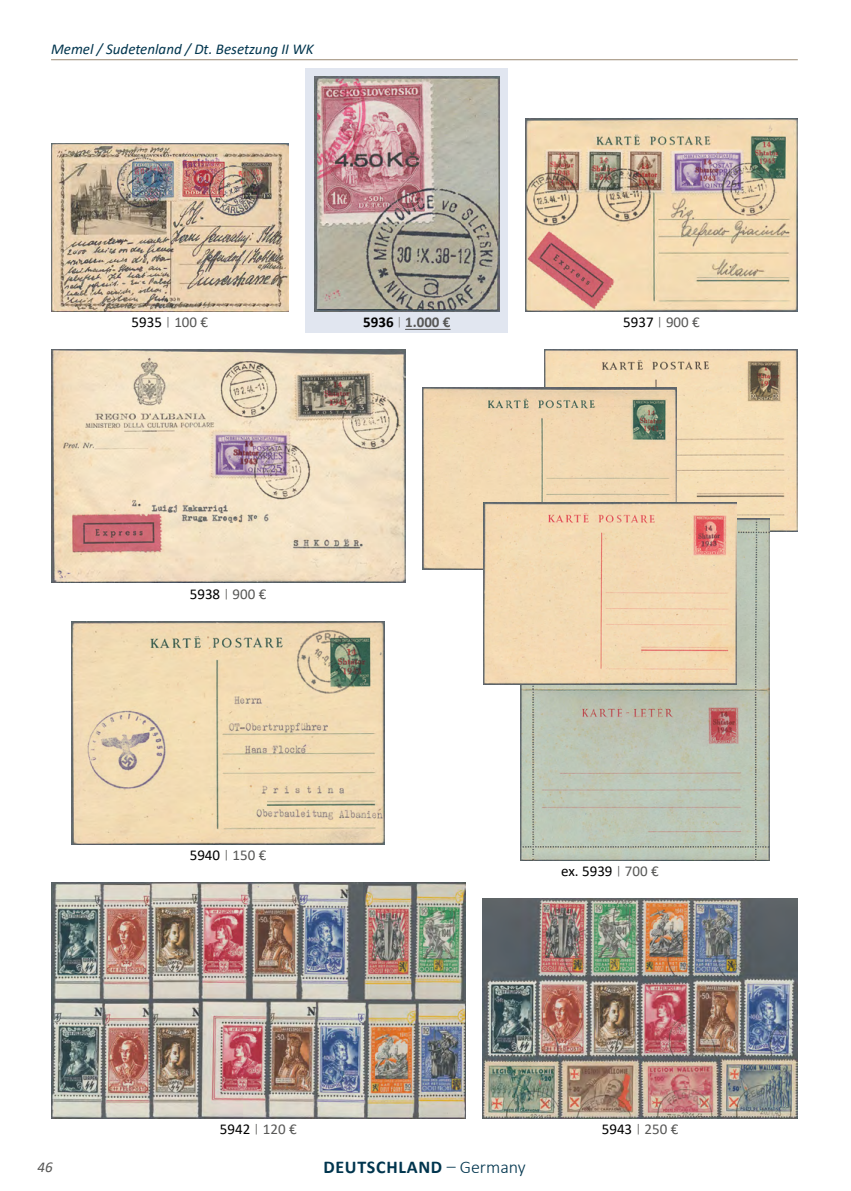
<style>
.page{position:relative;width:851px;height:1191px;background:#fff}
.page>*{position:absolute;margin:0;border:0;box-sizing:border-box;transform-origin:0 0}
.t1{font:700 18px "Calibri";letter-spacing:.04em;color:#00354e}
.t2{font:15px "Calibri";color:#000}
.t3{font:italic 15px "Calibri";color:#00354e}
.t4{font:700 15px "Calibri";color:#575756}
.t5{font:italic 15px "Calibri";color:#575756}
.s1{font-family:"Bernhard Modern BT";font-weight:700;font-size:10.5px;color:#575756}
.s2{color:#575756}
.s3{color:#000}
.s4{font-family:"Bernhard Modern BT";font-size:10.5px;color:#7e7e7d}
.s5{font-weight:300}
</style>
<div class="page">
<hr style="left:51px;top:59px;width:746px;height:1px;background:#9c8b74">
<img style="left:51px;top:350px;width:354px;height:233px">
<img style="left:71px;top:621px;width:313px;height:223px">
<img style="left:51px;top:144px;width:237px;height:167px">
<img style="left:525px;top:119px;width:272px;height:192px">
<div style="left:305px;top:68px;width:203px;height:265px;background:#e1e6f0"></div>
<hr style="left:405px;top:329px;width:45px;height:1px;background:#575756">
<img style="left:314px;top:77px;width:185px;height:234px">
<img style="left:545px;top:350px;width:252px;height:182px">
<img style="left:422px;top:387px;width:254px;height:182px">
<img style="left:520px;top:518px;width:249px;height:342px">
<img style="left:483px;top:502px;width:253px;height:182px">
<img style="left:51px;top:882px;width:315px;height:236px">
<img style="left:366px;top:1001px;width:99px;height:117px">
<img style="left:363px;top:882px;width:102px;height:119px">
<img style="left:482px;top:898px;width:315px;height:220px">
<p class="t3" style="left:51px;top:38px;width:264px">Memel / Sudetenland / Dt. Besetzung II WK</p>
<p class="t2" style="left:131px;top:312px;width:78px">5935 <span class="s1">|</span> <span class="s2">100 €</span></p>
<p class="t4" style="left:363px;top:311px;width:89px"><span class="s3">5936</span> <span class="s4">|</span> 1.000 €</p>
<p class="t2" style="left:623px;top:312px;width:78px">5937 <span class="s1">|</span> <span class="s2">900 €</span></p>
<p class="t2" style="left:190px;top:583px;width:78px">5938 <span class="s1">|</span> <span class="s2">900 €</span></p>
<p class="t2" style="left:190px;top:844px;width:78px">5940 <span class="s1">|</span> <span class="s2">150 €</span></p>
<p class="t2" style="left:561px;top:860px;width:99px">ex. 5939 <span class="s1">|</span> <span class="s2">700 €</span></p>
<p class="t2" style="left:220px;top:1119px;width:78px">5942 <span class="s1">|</span> <span class="s2">120 €</span></p>
<p class="t2" style="left:601px;top:1119px;width:78px">5943 <span class="s1">|</span> <span class="s2">250 €</span></p>
<p class="t5" style="left:37px;top:1157px;width:17px">46</p>
<p class="t1" style="left:323px;top:1154px;width:204px">DEUTSCHLAND <span class="s5">– Germany</span></p>
</div>
